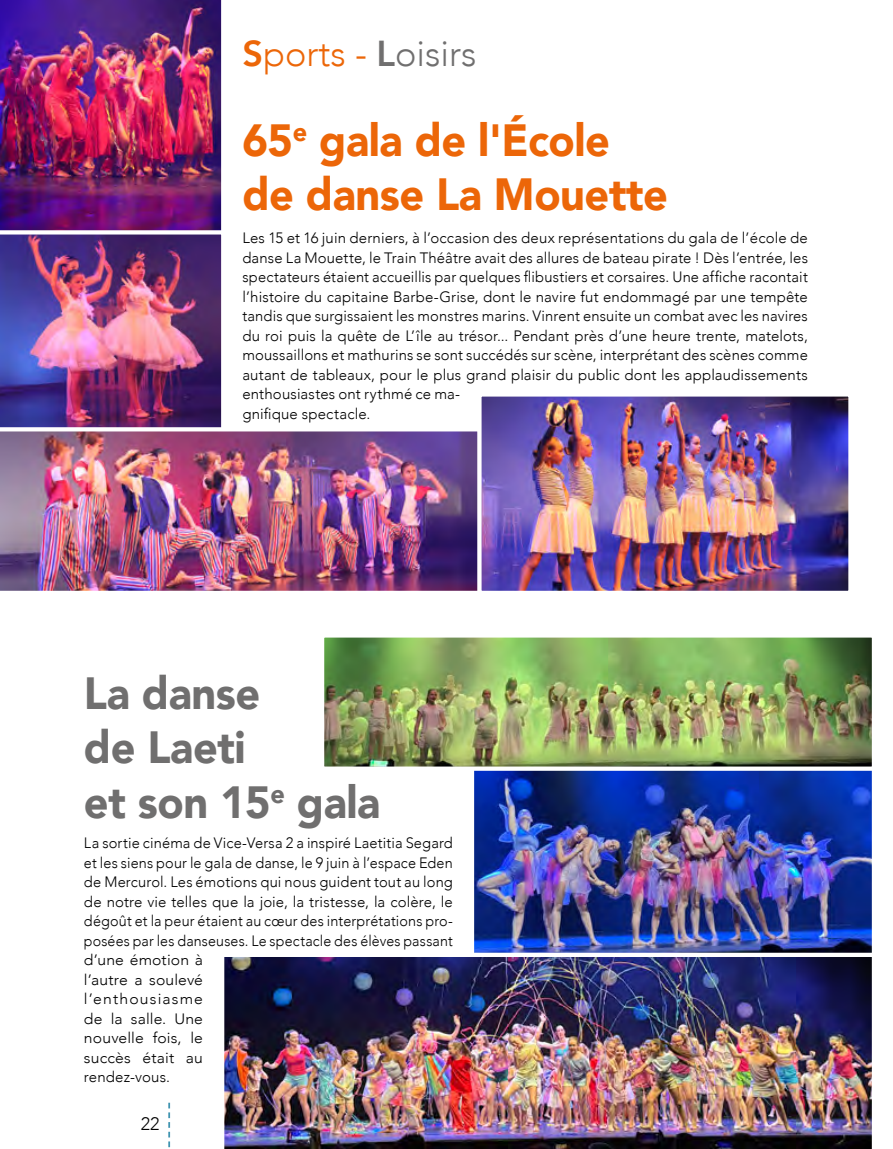
<style>
.page{position:relative;width:893px;height:1149px;background:#fff}
.page>*{position:absolute;margin:0;border:0;box-sizing:border-box;transform-origin:0 0}
.t1{font:900 45px/54px "Avenir";letter-spacing:-.01em;color:#ec6608;scale:.96 1}
.t2{font:900 45px/54px "Avenir";letter-spacing:-.01em;color:#706f6f;scale:.96 1}
.t3{font:300 36px "Avenir";color:#ec6608}
.t4{font:300 18px "Avenir";color:#000}
.t5{font:300 15px/19.5px "Avenir";letter-spacing:.01em;color:#000}
.s1{font-weight:800}
.s2{font-weight:800;color:#706f6f}
.s3{color:#706f6f}
</style>
<div class="page">
<img style="left:475px;top:770px;width:396px;height:182px">
<div style="left:470px;top:756px;width:406px;height:217px;border:4px solid #fff"></div>
<img style="left:325px;top:638px;width:546px;height:127px">
<div style="left:320px;top:633px;width:556px;height:137px;border:4px solid #fff"></div>
<img style="left:0;top:0;width:222px;height:230px">
<img style="left:0;top:230px;width:222px;height:197px">
<img style="left:0;top:427px;width:477px;height:164px">
<img style="left:224px;top:952px;width:652px;height:196px">
<img style="left:482px;top:397px;width:366px;height:193px">
<div style="left:477px;top:392px;width:376px;height:203px;border:4px solid #fff"></div>
<svg style="left:168px;top:1102px;width:2px;height:46px"></svg>
<h2 class="t3" style="left:242px;top:33px;width:236px"><span class="s1">S</span>ports - <span class="s2">L</span><span class="s3">oisirs</span></h2>
<h1 class="t1" style="left:242px;top:112px;width:445px">65<sup>e</sup> gala de l'École de danse La Mouette</h1>
<p class="t5" style="left:242px;top:228px;width:567px">Les 15 et 16 juin derniers, à l’occasion des deux représentations du gala de l’école de danse La Mouette, le Train Théâtre avait des allures de bateau pirate ! Dès l’entrée, les spectateurs étaient accueillis par quelques flibustiers et corsaires. Une affiche racontait l’histoire du capitaine Barbe-Grise, dont le navire fut endommagé par une tempête tandis que surgissaient les monstres marins. Vinrent ensuite un combat avec les navires du roi puis la quête de L’île au trésor... Pendant près d’une heure trente, matelots, moussaillons et mathurins se sont succédés sur scène, interprétant des scènes comme autant de tableaux, pour le plus grand plaisir du public dont les applaudissements enthousiastes ont rythmé ce ma-<br>gnifique spectacle.</p>
<h1 class="t2" style="left:84px;top:665px;width:310px">La danse<br>de Laeti<br>et son 15<sup>e</sup> gala</h1>
<p class="t5" style="left:84px;top:832px;width:370px">La sortie cinéma de Vice-Versa 2 a inspiré Laetitia Segard et les siens pour le gala de danse, le 9 juin à l’espace Eden de Mercurol. Les émotions qui nous guident tout au long de notre vie telles que la joie, la tristesse, la colère, le dégoût et la peur étaient au cœur des interprétations pro&shy;posées par les danseuses. Le spectacle des élèves passant d’une émotion à<br>l’autre a soulevé<br>l’enthousiasme<br>de la salle. Une<br>nouvelle fois, le<br>succès était au<br>rendez-vous.</p>
<p class="t4" style="left:141px;top:1112px;width:20px">22</p>
</div>
